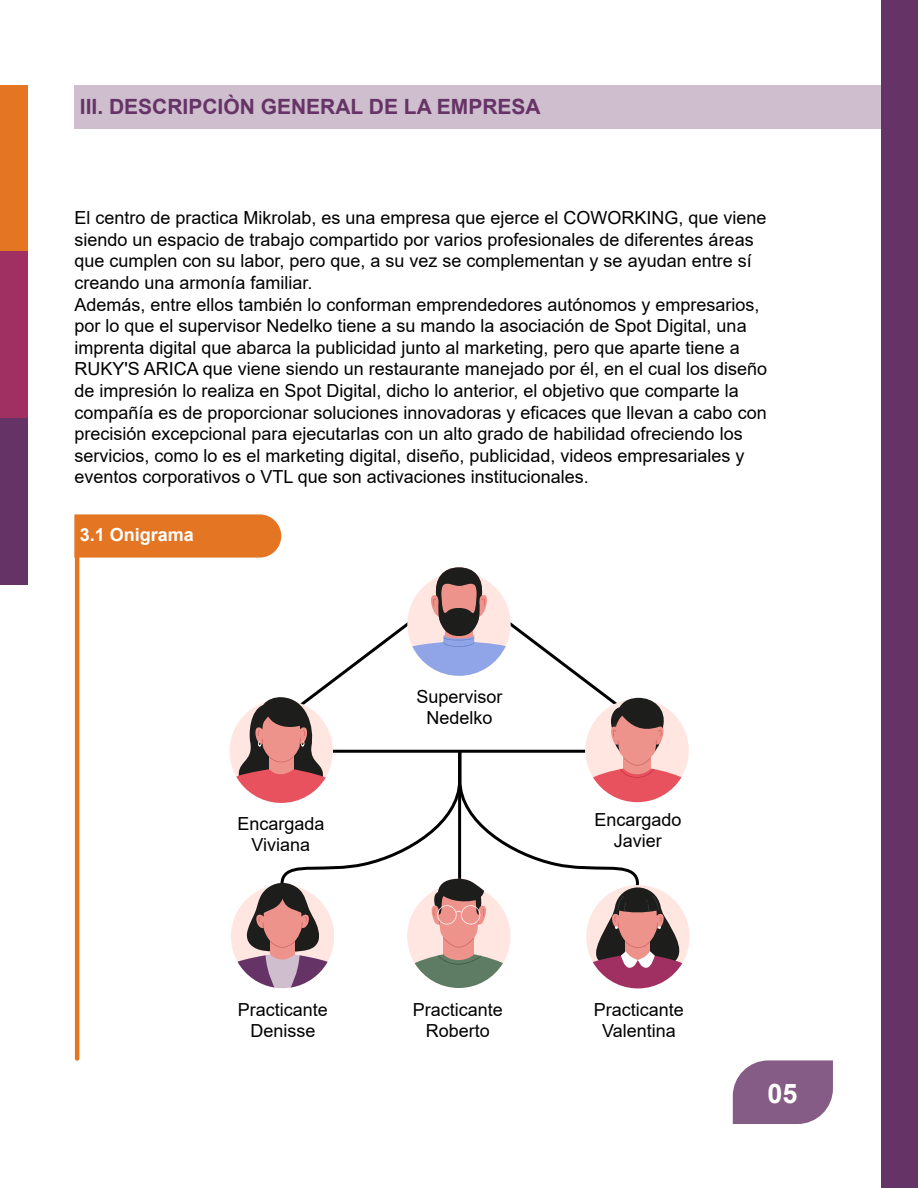
<style>
.page{position:relative;width:918px;height:1188px;background:#fff}
.page>*{position:absolute;margin:0;border:0;box-sizing:border-box;transform-origin:0 0}
.t1{font:700 27px "Arial";color:#fff}
.t2{font:700 21px "Arial";color:#636}
.t3{font:18px/21.6px "Arial";color:#000;text-align:center}
.t4{font:700 18px "Arial";color:#fff}
</style>
<div class="page">
<div style="left:0;top:85px;width:28px;height:167px;background:#e47523"></div>
<div style="left:0;top:252px;width:28px;height:166px;background:#a03062"></div>
<div style="left:0;top:418px;width:28px;height:167px;background:#636"></div>
<svg style="left:733px;top:1060px;width:100px;height:64px;background:#906a90"></svg>
<div style="left:881px;top:0;width:37px;height:1188px;background:#636"></div>
<div style="left:74px;top:85px;width:807px;height:43px;background:#cebece"></div>
<svg style="left:235px;top:567px;width:451px;height:421px"></svg>
<svg style="left:74px;top:514px;width:207px;height:44px;background:#e57a2c"></svg>
<hr style="left:75px;top:551px;width:4px;height:508px;background:#e47523">
<p class="t2" style="left:80px;top:92px;width:462px">III. DESCRIPCIÒN GENERAL DE LA EMPRESA</p>
<p class="t3" style="left:74px;top:207px;width:694px;text-align:left">El centro de practica Mikrolab, es una empresa que ejerce el COWORKING, que viene siendo un espacio de trabajo compartido por varios profesionales de diferentes áreas que cumplen con su labor, pero que, a su vez se complementan y se ayudan entre sí creando una armonía familiar.<br>Además, entre ellos también lo conforman emprendedores autónomos y empresarios, por lo que el supervisor Nedelko tiene a su mando la asociación de Spot Digital, una imprenta digital que abarca la publicidad junto al marketing, pero que aparte tiene a RUKY'S ARICA que viene siendo un restaurante manejado por él, en el cual los diseño de impresión lo realiza en Spot Digital, dicho lo anterior, el objetivo que comparte la compañía es de proporcionar soluciones innovadoras y eficaces que llevan a cabo con precisión excepcional para ejecutarlas con un alto grado de habilidad ofreciendo los servicios, como lo es el marketing digital, diseño, publicidad, videos empresariales y eventos corporativos o VTL que son activaciones institucionales.</p>
<p class="t4" style="left:80px;top:522px;width:116px">3.1 Onigrama</p>
<p class="t3" style="left:417px;top:686px;width:88px;line-height:21px">Supervisor<br>Nedelko</p>
<p class="t3" style="left:237px;top:813px;width:89px;line-height:21px">Encargada<br>Viviana</p>
<p class="t3" style="left:594px;top:809px;width:89px;line-height:21px">Encargado<br>Javier</p>
<p class="t3" style="left:413px;top:999px;width:92px;line-height:21px">Practicante<br>Roberto</p>
<p class="t3" style="left:238px;top:999px;width:92px;line-height:21px">Practicante<br>Denisse</p>
<p class="t3" style="left:594px;top:999px;width:92px;line-height:21px">Practicante<br>Valentina</p>
<h1 class="t1" style="left:768px;top:1075px;width:32px">05</h1>
</div>
